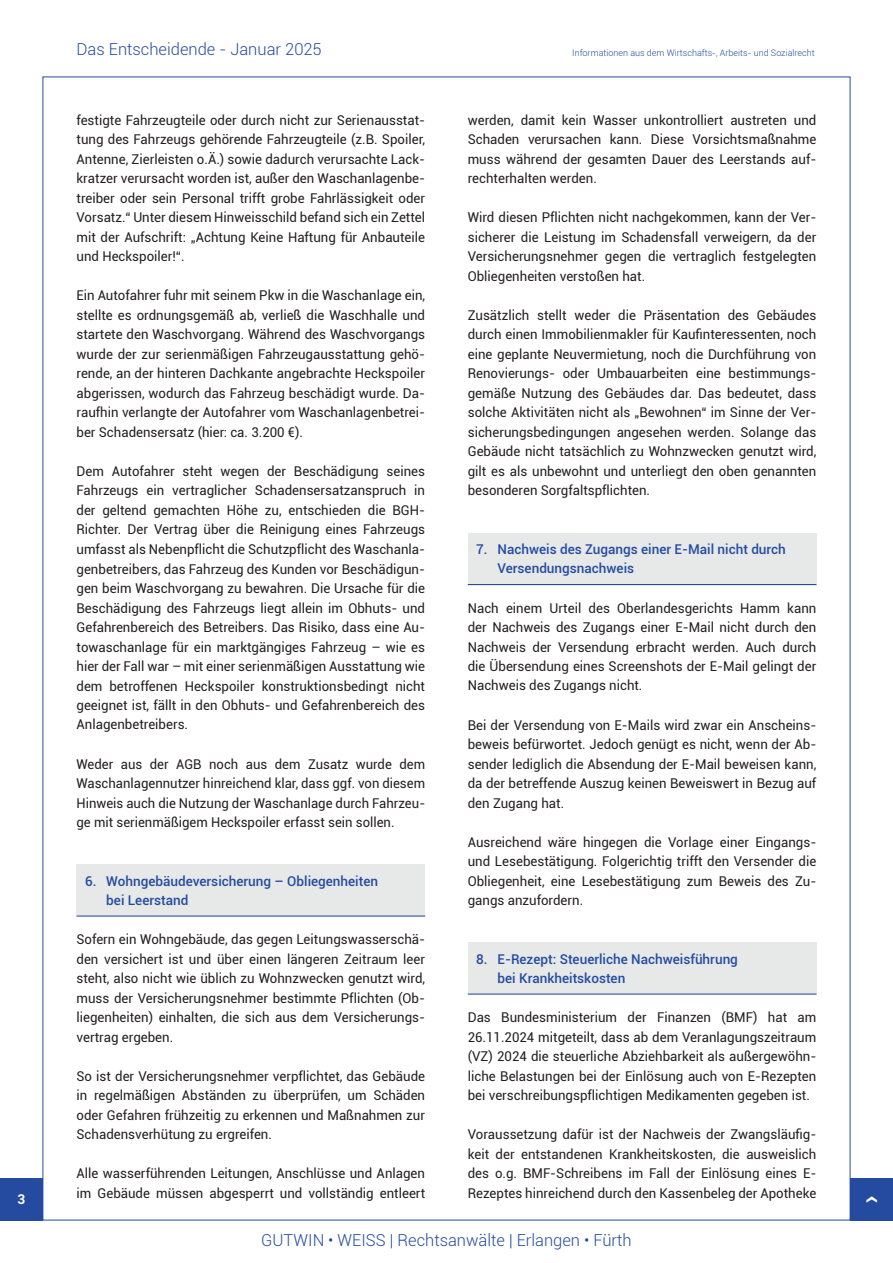
<style>
.page{position:relative;width:893px;height:1263px;background:#fff}
.page>*{position:absolute;margin:0;border:0;box-sizing:border-box;transform-origin:0 0}
.t1{font:700 27px "Roboto";color:#fff}
.t2{font:300 16.5px "Roboto";color:#244ba0}
.t3{font:13.5px/19.5px "Roboto";color:#231f20;text-align:justify}
.t4{font:500 13.5px/19.5px "Roboto";color:#244ba0}
.t5{font:700 13.5px "Roboto";color:#fff}
.t6{font:300 9px "Roboto";color:#244ba0}
</style>
<div class="page">
<div style="left:0;top:1178px;width:43px;height:42px;background:#244ba0"></div>
<div style="left:850px;top:1178px;width:43px;height:42px;background:#244ba0"></div>
<div style="left:77px;top:865px;width:348px;height:52px;background:#e7e8e8"></div>
<hr style="left:77px;top:916px;width:348px;height:1px;background:#244ba0">
<div style="left:468px;top:533px;width:348px;height:52px;background:#e7e8e8"></div>
<hr style="left:468px;top:584px;width:348px;height:1px;background:#244ba0">
<div style="left:468px;top:943px;width:348px;height:52px;background:#e7e8e8"></div>
<hr style="left:468px;top:994px;width:348px;height:1px;background:#244ba0">
<p class="t2" style="left:77px;top:38px;width:247px">Das Entscheidende - Januar 2025</p>
<p class="t6" style="left:572px;top:46px;width:244px">Informationen aus dem Wirtschafts-, Arbeits- und Sozialrecht</p>
<p class="t3" style="left:77px;top:110px;width:350px">festigte Fahrzeugteile oder durch nicht zur Serienausstat&shy;tung des Fahrzeugs gehörende Fahrzeugteile (z.B. Spoiler, Antenne, Zierleisten o.Ä.) sowie dadurch verursachte Lack&shy;kratzer verursacht worden ist, außer den Waschanlagenbe&shy;treiber oder sein Personal trifft grobe Fahrlässigkeit oder Vorsatz.“ Unter diesem Hinweisschild befand sich ein Zettel mit der Aufschrift: „Achtung Keine Haftung für Anbauteile und Heckspoiler!“.</p>
<p class="t3" style="left:77px;top:285px;width:350px">Ein Autofahrer fuhr mit seinem Pkw in die Waschanlage ein, stellte es ordnungsgemäß ab, verließ die Waschhalle und startete den Waschvorgang. Während des Waschvorgangs wurde der zur serienmäßigen Fahrzeugausstattung gehö&shy;rende, an der hinteren Dachkante angebrachte Heckspoiler abgerissen, wodurch das Fahrzeug beschädigt wurde. Da&shy;raufhin verlangte der Autofahrer vom Waschanlagenbetrei&shy;ber Schadensersatz (hier: ca. 3.200 €).</p>
<p class="t3" style="left:77px;top:461px;width:350px">Dem Autofahrer steht wegen der Beschädigung seines Fahrzeugs ein vertraglicher Schadensersatzanspruch in der geltend gemachten Höhe zu, entschieden die BGH-Richter. Der Vertrag über die Reinigung eines Fahrzeugs umfasst als Nebenpflicht die Schutzpflicht des Waschanla&shy;genbetreibers, das Fahrzeug des Kunden vor Beschädigun&shy;gen beim Waschvorgang zu bewahren. Die Ursache für die Beschädigung des Fahrzeugs liegt allein im Obhuts- und Gefahrenbereich des Betreibers. Das Risiko, dass eine Au&shy;towaschanlage für ein marktgängiges Fahrzeug – wie es hier der Fall war – mit einer serienmäßigen Ausstattung wie dem betroffenen Heckspoiler konstruktionsbedingt nicht geeignet ist, fällt in den Obhuts- und Gefahrenbereich des Anlagenbetreibers.</p>
<p class="t3" style="left:77px;top:753px;width:350px">Weder aus der AGB noch aus dem Zusatz wurde dem Waschanlagennutzer hinreichend klar, dass ggf. von diesem Hinweis auch die Nutzung der Waschanlage durch Fahrzeu&shy;ge mit serienmäßigem Heckspoiler erfasst sein sollen.</p>
<p class="t3" style="left:468px;top:110px;width:350px">werden, damit kein Wasser unkontrolliert austreten und Schaden verursachen kann. Diese Vorsichtsmaßnahme muss während der gesamten Dauer des Leerstands auf&shy;rechterhalten werden.</p>
<p class="t3" style="left:468px;top:207px;width:350px">Wird diesen Pflichten nicht nachgekommen, kann der Ver&shy;sicherer die Leistung im Schadensfall verweigern, da der Versicherungsnehmer gegen die vertraglich festgelegten Obliegenheiten verstoßen hat.</p>
<p class="t3" style="left:468px;top:305px;width:350px">Zusätzlich stellt weder die Präsentation des Gebäudes durch einen Immobilienmakler für Kaufinteressenten, noch eine geplante Neuvermietung, noch die Durchführung von Renovierungs- oder Umbauarbeiten eine bestimmungs&shy;gemäße Nutzung des Gebäudes dar. Das bedeutet, dass solche Aktivitäten nicht als „Bewohnen“ im Sinne der Ver&shy;sicherungsbedingungen angesehen werden. Solange das Gebäude nicht tatsächlich zu Wohnzwecken genutzt wird, gilt es als unbewohnt und unterliegt den oben genannten besonderen Sorgfaltspflichten.</p>
<p class="t4" style="left:497px;top:539px;width:290px;text-indent:-21px">7. Nachweis des Zugangs einer E-Mail nicht durch<br>Versendungsnachweis</p>
<p class="t3" style="left:468px;top:597px;width:350px">Nach einem Urteil des Oberlandesgerichts Hamm kann der Nachweis des Zugangs einer E-Mail nicht durch den Nachweis der Versendung erbracht werden. Auch durch die Übersendung eines Screenshots der E-Mail gelingt der Nachweis des Zugangs nicht.</p>
<p class="t3" style="left:468px;top:714px;width:350px">Bei der Versendung von E-Mails wird zwar ein Anscheins&shy;beweis befürwortet. Jedoch genügt es nicht, wenn der Ab&shy;sender lediglich die Absendung der E-Mail beweisen kann, da der betreffende Auszug keinen Beweiswert in Bezug auf den Zugang hat.</p>
<p class="t3" style="left:468px;top:831px;width:350px">Ausreichend wäre hingegen die Vorlage einer Eingangs&shy;und Lesebestätigung. Folgerichtig trifft den Versender die Obliegenheit, eine Lesebestätigung zum Beweis des Zu&shy;gangs anzufordern.</p>
<p class="t4" style="left:106px;top:870px;width:273px;text-indent:-21px">6. Wohngebäudeversicherung – Obliegenheiten bei Leerstand</p>
<p class="t3" style="left:77px;top:929px;width:350px">Sofern ein Wohngebäude, das gegen Leitungswasserschä&shy;den versichert ist und über einen längeren Zeitraum leer steht, also nicht wie üblich zu Wohnzwecken genutzt wird, muss der Versicherungsnehmer bestimmte Pflichten (Ob&shy;liegenheiten) einhalten, die sich aus dem Versicherungs&shy;vertrag ergeben.</p>
<p class="t3" style="left:77px;top:1065px;width:350px">So ist der Versicherungsnehmer verpflichtet, das Gebäude in regelmäßigen Abständen zu überprüfen, um Schäden oder Gefahren frühzeitig zu erkennen und Maßnahmen zur Schadensverhütung zu ergreifen.</p>
<p class="t3" style="left:77px;top:1163px;width:350px">Alle wasserführenden Leitungen, Anschlüsse und Anlagen im Gebäude müssen abgesperrt und vollständig entleert</p>
<p class="t4" style="left:497px;top:948px;width:242px;text-indent:-21px">8. E-Rezept: Steuerliche Nachweisführung bei Krankheitskosten</p>
<p class="t3" style="left:468px;top:1007px;width:350px">Das Bundesministerium der Finanzen (BMF) hat am 26.11.2024 mitgeteilt, dass ab dem Veranlagungszeitraum (VZ) 2024 die steuerliche Abziehbarkeit als außergewöhn&shy;liche Belastungen bei der Einlösung auch von E-Rezepten bei verschreibungspflichtigen Medikamenten gegeben ist.</p>
<p class="t3" style="left:468px;top:1124px;width:350px">Voraussetzung dafür ist der Nachweis der Zwangsläufig&shy;keit der entstandenen Krankheitskosten, die ausweislich des o.g. BMF-Schreibens im Fall der Einlösung eines E-Rezeptes hinreichend durch den Kassenbeleg der Apotheke</p>
<p class="t5" style="left:17px;top:1190px;width:9px">3</p>
<h1 class="t1" style="left:893px;top:1195px;width:10px;rotate:90deg">‹</h1>
<p class="t2" style="left:261px;top:1228px;width:372px">GUTWIN • WEISS | Rechtsanwälte | Erlangen • Fürth</p>
</div>
